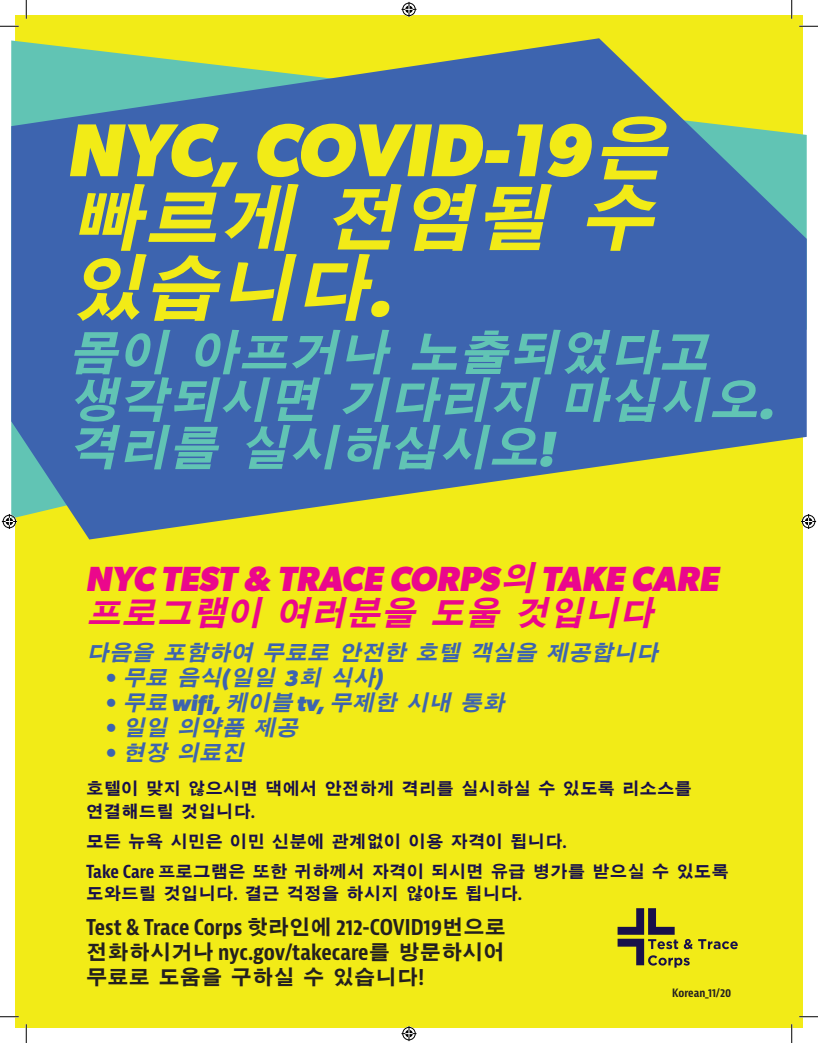
<style>
.page{position:relative;width:818px;height:1043px;background:#fff}
.page>*{position:absolute;margin:0;border:0;box-sizing:border-box;transform-origin:0 0}
.t1{font:italic 700 75px "Gibson";letter-spacing:-.01em;color:#f2eb17}
.t2{font:italic 700 75px/70px "SM Gothic Std";color:#f2eb17}
.t3{font:italic 700 50px/47.5px "SM Gothic Std";color:#61c4b4}
.t4{font:italic 700 35px "Gibson";letter-spacing:-.005em;color:#eb078c}
.t5{font:italic 700 35px "SM Gothic Std";color:#eb078c}
.t6{font:italic 700 22.5px "SM Gothic Std";color:#3d64af}
.t7{font:700 condensed 21.25px/25px "Bernina Sans";letter-spacing:-.005em;color:#231f20}
.t8{font:700 21.25px "SM Gothic Std";color:#231f20}
.t9{font:700 17.5px/22.5px "SM Gothic Std";color:#18104a}
.t10{font:700 condensed 11.25px "Bernina Sans";color:#231f20}
.s1{font-family:"SM Gothic Std"}
.s2{font-family:"Gibson"}
.s3{font-family:"Bernina Sans";font-stretch:condensed}
.s4{font-family:"SM Gothic Std";font-stretch:normal}
</style>
<div class="page">
<div style="left:15px;top:268px;width:787px;height:759px;background:#f2eb17"></div>
<div style="left:15px;top:15px;width:787px;height:23px;background:#f2eb17"></div>
<svg style="left:698px;top:939px;width:39px;height:10px"></svg>
<svg style="left:617px;top:908px;width:75px;height:59px"></svg>
<svg style="left:11px;top:38px;width:795px;height:501px;background:#5c7f96"></svg>
<svg style="left:0;top:25px;width:19px;height:2px"></svg>
<svg style="left:799px;top:25px;width:19px;height:2px"></svg>
<svg style="left:0;top:1016px;width:19px;height:1px"></svg>
<svg style="left:799px;top:1015px;width:19px;height:2px"></svg>
<svg style="left:25px;top:0;width:2px;height:19px"></svg>
<svg style="left:25px;top:1024px;width:2px;height:18px"></svg>
<svg style="left:790px;top:0;width:2px;height:19px"></svg>
<svg style="left:790px;top:1024px;width:2px;height:18px"></svg>
<svg style="left:401px;top:2px;width:15px;height:15px"></svg>
<svg style="left:401px;top:1026px;width:15px;height:15px"></svg>
<svg style="left:2px;top:514px;width:15px;height:15px"></svg>
<svg style="left:801px;top:514px;width:15px;height:15px"></svg>
<h1 class="t1" style="left:68px;top:106px;width:619px">NYC, COVID-19<span class="s1">은</span></h1>
<h1 class="t2" style="left:68px;top:189px;width:605px">빠르게 전염될 수 있습니다<span class="s2">.</span></h1>
<h2 class="t3" style="left:68px;top:332px;width:708px">몸이 아프거나 노출되었다고 생각되시면 기다리지 마십시오<span class="s2">. </span>격리를 실시하십시오<span class="s2">!</span></h2>
<h3 class="t4" style="left:86px;top:558px;width:634px">NYC TEST &amp; TRACE CORPS<span class="s1">의</span> TAKE CARE</h3>
<h3 class="t5" style="left:86px;top:595px;width:577px">프로그램이 여러분을 도울 것입니다</h3>
<p class="t6" style="left:86px;top:641px;width:579px">다음을 포함하여 무료로 안전한 호텔 객실을 제공합니다</p>
<p class="t6" style="left:105px;top:666px;width:280px"><span class="s2">•</span> 무료 음식<span class="s2">(</span>일일 <span class="s2">3</span> 회 식사<span class="s2">)</span></p>
<p class="t6" style="left:105px;top:691px;width:407px"><span class="s2">•</span> 무료 <span class="s2">wifi,</span> 케이블 <span class="s2">tv,</span> 무제한 시내 통화</p>
<p class="t6" style="left:105px;top:716px;width:200px"><span class="s2">•</span> 일일 의약품 제공</p>
<p class="t6" style="left:105px;top:741px;width:146px"><span class="s2">•</span> 현장 의료진</p>
<p class="t9" style="left:86px;top:778px;width:607px">호텔이 맞지 않으시면 댁에서 안전하게 격리를 실시하실 수 있도록 리소스를 연결해드릴 것입니다<span class="s3">.</span></p>
<p class="t9" style="left:86px;top:827px;width:644px;line-height:30px">모든 뉴욕 시민은 이민 신분에 관계없이 이용 자격이 됩니다<span class="s3">.<br>Take Care</span> 프로그램은 또한 귀하께서 자격이 되시면 유급 병가를 받으실 수 있도록</p>
<p class="t9" style="left:86px;top:883px;width:437px">도와드릴 것입니다<span class="s3">.</span> 결근 걱정을 하시지 않아도 됩니다<span class="s3">.</span></p>
<p class="t7" style="left:86px;top:915px;width:421px">Test &amp; Trace Corps <span class="s4">핫라인에</span> 212-COVID19<span class="s4">번으로 전화하시거나</span> nyc.gov/takecare<span class="s4">를 방문하시어</span></p>
<p class="t8" style="left:86px;top:966px;width:339px">무료로 도움을 구하실 수 있습니다<span class="s3">!</span></p>
<p class="t10" style="left:672px;top:986px;width:61px">Korean_11/20</p>
</div>
